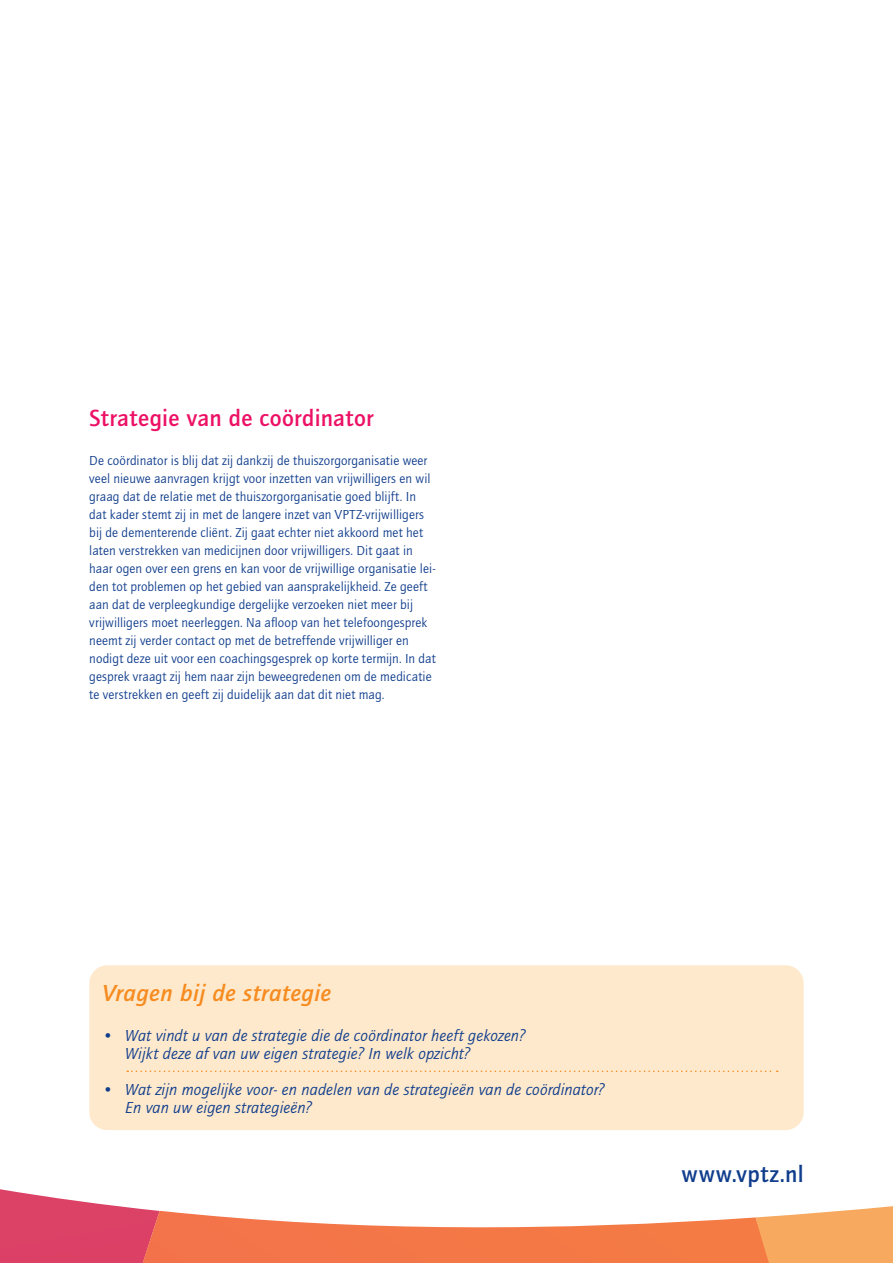
<style>
.page{position:relative;width:893px;height:1263px;background:#fff}
.page>*{position:absolute;margin:0;border:0;box-sizing:border-box;transform-origin:0 0}
.TUSSENKOP{font:500 24px "Quay Sans";letter-spacing:.015em;color:#ec1165}
.TUSSEN_VRAGEN{font:italic 500 24px "Quay Sans";letter-spacing:.02em;color:#f68b1f}
.t1{font:500 24px "Quay Sans";letter-spacing:.035em;color:#103d8c}
.VRAGEN{font:italic 16.5px/18px "Quay Sans";letter-spacing:.005em;color:#103d8c}
.PLAT{font:13.5px/18px "Quay Sans";letter-spacing:.005em;color:#103d8c}
</style>
<div class="page">
<svg style="left:0;top:1189px;width:893px;height:74px"></svg>
<div style="left:89px;top:965px;width:715px;height:165px;background:#fee9cc;border-radius:18px"></div>
<svg style="left:127px;top:1070px;width:651px;height:2px"></svg>
<p class="TUSSENKOP" style="left:89px;top:405px;width:286px">Strategie van de coördinator</p>
<p class="PLAT" style="left:89px;top:452px;width:348px">De coördinator is blij dat zij dankzij de thuiszorgorganisatie weer veel nieuwe aanvragen krijgt voor inzetten van vrijwilligers en wil graag dat de relatie met de thuiszorgorganisatie goed blijft. In dat kader stemt zij in met de langere inzet van VPTZ-vrijwilligers bij de dementerende cliënt. Zij gaat echter niet akkoord met het laten verstrekken van medicijnen door vrijwilligers. Dit gaat in haar ogen over een grens en kan voor de vrijwillige organisatie lei&shy;den tot problemen op het gebied van aansprakelijkheid. Ze geeft aan dat de verpleegkundige dergelijke verzoeken niet meer bij vrijwilligers moet neerleggen. Na afloop van het telefoongesprek neemt zij verder contact op met de betreffende vrijwilliger en nodigt deze uit voor een coachingsgesprek op korte termijn. In dat gesprek vraagt zij hem naar zijn beweegredenen om de medicatie te verstrekken en geeft zij duidelijk aan dat dit niet mag.</p>
<p class="TUSSEN_VRAGEN" style="left:102px;top:979px;width:231px">Vragen bij de strategie</p>
<p class="VRAGEN" style="left:125px;top:1027px;width:402px;text-indent:-23px">• Wat vindt u van de strategie die de coördinator heeft gekozen?<br>Wijkt deze af van uw eigen strategie? In welk opzicht?</p>
<p class="VRAGEN" style="left:125px;top:1081px;width:481px;text-indent:-23px">• Wat zijn mogelijke voor- en nadelen van de strategieën van de coördinator?<br>En van uw eigen strategieën?</p>
<h1 class="t1" style="left:681px;top:1161px;width:124px">www.vptz.nl</h1>
</div>
